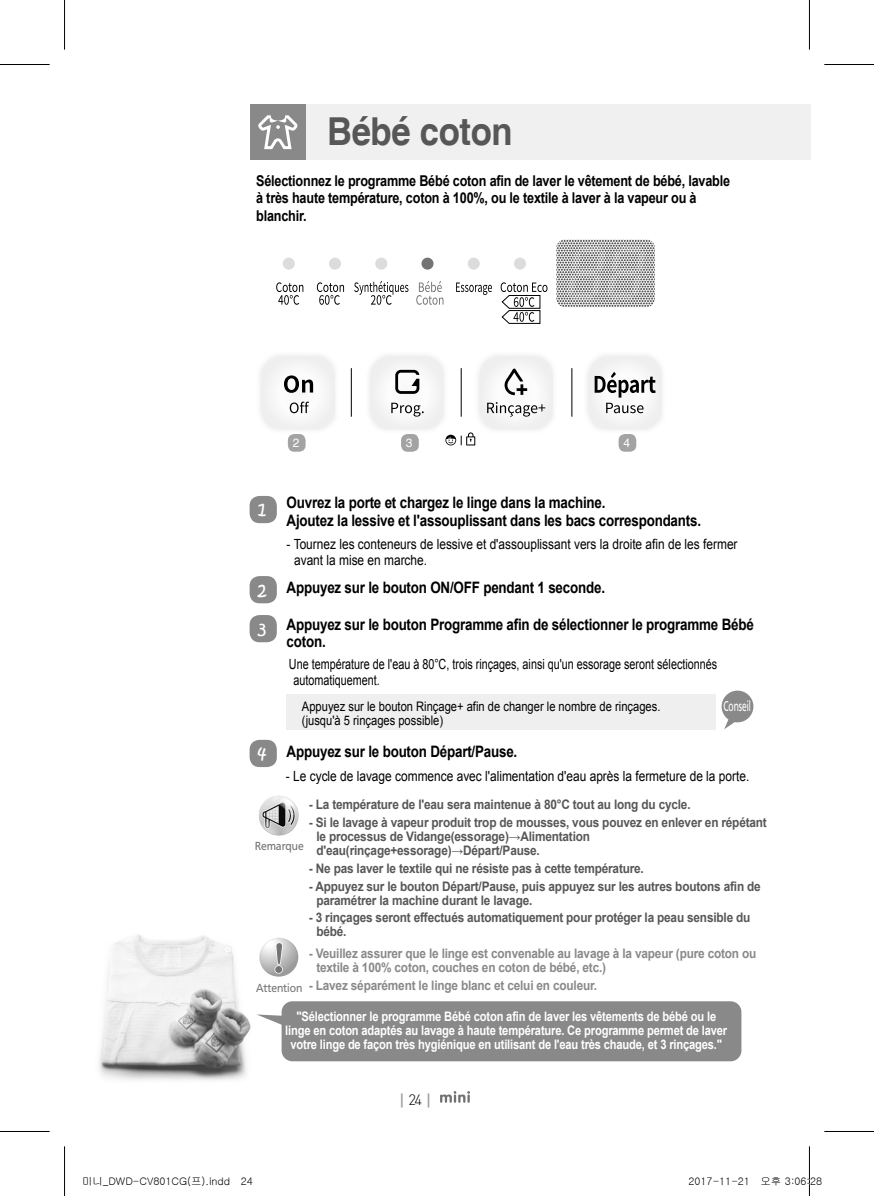
<style>
.page{position:relative;width:874px;height:1196px;background:#fff}
.page>*{position:absolute;margin:0;border:0;box-sizing:border-box;transform-origin:0 0}
.본대{font:700 38.5px "Helvetica";letter-spacing:-.01em;color:#575757;scale:.9 1}
.정규{font:18.38px "Kristen ITC";color:#fff}
._11_-15_9_5의_복사본{font:700 15.75px/17.5px "Arial";letter-spacing:-.015em;color:#000;scale:.85 1}
._11_-15_9_5의_복사본-2{font:700 14.88px/17.5px "Arial";letter-spacing:-.015em;color:#000;scale:.85 1}
.정규-2{font:14.88px "Carto Gothic Std";color:#fff;scale:.6 1}
.t1{font:700 14.88px "Caviar Dreams";color:#9f9f9f}
.정규-3{font:14px/15.8px "Arial";color:#000;scale:.85 1}
.정규-4{font:14px/15.8px "Arial";color:#000;scale:.77 1}
.정규-5{font:700 13.12px/14px "Arial";letter-spacing:-.015em;color:#575757;scale:.9 1}
.정규-6{font:700 13.12px/14px "Arial";letter-spacing:-.015em;color:#fff;text-align:center;scale:.85 1}
.정규-7{font:700 13.12px/14px "Arial";letter-spacing:-.015em;color:#898989;scale:.9 1}
.정규-8{font:13.12px "Arial";color:#000;scale:.85 1}
.정규-9{font:12.25px "Carto Gothic Std";letter-spacing:-.005em;color:#747474;scale:.9 1}
.정규-10{font:12.25px "Carto Gothic Std";letter-spacing:-.005em;color:#717171;scale:.9 1}
.정규-11{font:11.9px "Helvetica";color:#fff}
.t2{font:10.5px "Gulim";color:#000}
.s1{font-family:"DIN Pro";font-weight:300;color:#000}
</style>
<div class="page">
<svg style="left:440px;top:1091px;width:29px;height:11px"></svg>
<div style="left:250px;top:104px;width:560px;height:56px;background:#f0f0f0"></div>
<div style="left:250px;top:104px;width:55px;height:56px;background:#898989"></div>
<svg style="left:258px;top:115px;width:39px;height:34px"></svg>
<img style="left:99px;top:934px;width:168px;height:146px">
<div style="left:256px;top:1001px;width:485px;height:60px;background:#898989"></div>
<img style="left:259px;top:795px;width:40px;height:40px">
<svg style="left:259px;top:937px;width:39px;height:39px"></svg>
<svg style="left:260px;top:938px;width:37px;height:37px"></svg>
<div style="left:274px;top:965px;width:9px;height:8px;border:1px solid #fff;border-radius:50%"></div>
<div style="left:275px;top:966px;width:7px;height:7px;background:#747474;border-radius:50%"></div>
<svg style="left:275px;top:937px;width:8px;height:28px"></svg>
<div style="left:249px;top:496px;width:28px;height:27px;background:#898989;border-radius:10px"></div>
<div style="left:249px;top:576px;width:28px;height:27px;background:#898989;border-radius:10px"></div>
<div style="left:286px;top:694px;width:428px;height:36px;background:#efefef"></div>
<div style="left:721px;top:690px;width:32px;height:32px;background:#898989;border-radius:50%"></div>
<svg style="left:723px;top:713px;width:17px;height:16px"></svg>
<div style="left:249px;top:615px;width:28px;height:27px;background:#898989;border-radius:10px"></div>
<div style="left:249px;top:740px;width:28px;height:27px;background:#898989;border-radius:10px"></div>
<img style="left:260px;top:355px;width:75px;height:83px">
<div style="left:262px;top:356px;width:72px;height:73px;border:2px solid #efefef;border-radius:18px"></div>
<div style="left:588px;top:356px;width:73px;height:73px;border:2px solid #efefef;border-radius:18px"></div>
<hr style="left:350px;top:368px;width:1px;height:49px;background:#000">
<hr style="left:571px;top:368px;width:1px;height:49px;background:#000">
<svg style="left:263px;top:357px;width:70px;height:71px"></svg>
<svg style="left:589px;top:357px;width:71px;height:71px"></svg>
<div style="left:282px;top:258px;width:13px;height:12px;background:#dcdcdc;border-radius:50%"></div>
<div style="left:329px;top:258px;width:12px;height:12px;background:#dcdcdc;border-radius:50%"></div>
<div style="left:375px;top:258px;width:12px;height:12px;background:#dcdcdc;border-radius:50%"></div>
<div style="left:421px;top:258px;width:12px;height:12px;background:#747474;border-radius:50%"></div>
<div style="left:467px;top:258px;width:12px;height:12px;background:#dcdcdc;border-radius:50%"></div>
<svg style="left:371px;top:357px;width:180px;height:88px"></svg>
<svg style="left:317px;top:282px;width:27px;height:23px"></svg>
<svg style="left:354px;top:281px;width:54px;height:24px"></svg>
<svg style="left:416px;top:281px;width:27px;height:24px"></svg>
<svg style="left:456px;top:282px;width:35px;height:13px"></svg>
<svg style="left:276px;top:282px;width:27px;height:23px"></svg>
<svg style="left:500px;top:239px;width:155px;height:85px"></svg>
<div style="left:288px;top:434px;width:17px;height:18px;background:#a3a3a3;border-radius:6px"></div>
<div style="left:401px;top:434px;width:17px;height:18px;background:#a3a3a3;border-radius:6px"></div>
<div style="left:618px;top:434px;width:18px;height:18px;background:#a3a3a3;border-radius:6px"></div>
<hr style="left:0;top:64px;width:50px;height:1px;background:#000">
<hr style="left:823px;top:64px;width:50px;height:1px;background:#000">
<hr style="left:0;top:1131px;width:50px;height:1px;background:#000">
<hr style="left:823px;top:1131px;width:50px;height:1px;background:#000">
<hr style="left:64px;top:0;width:1px;height:50px;background:#000">
<hr style="left:64px;top:1146px;width:1px;height:50px;background:#000">
<hr style="left:808px;top:0;width:1px;height:50px;background:#000">
<hr style="left:808px;top:1146px;width:1px;height:50px;background:#000">
<svg style="left:808px;top:1176px;width:2px;height:10px"></svg>
<p class="본대" style="left:327px;top:108px;width:208px">Bébé coton</p>
<p class="_11_-15_9_5의_복사본-2" style="left:256px;top:172px;width:559px">Sélectionnez le programme Bébé coton afin de laver le vêtement de bébé, lavable à très haute température, coton à 100%, ou le textile à laver à la vapeur ou à blanchir.</p>
<p class="정규" style="left:258px;top:497px;width:10px">1</p>
<p class="정규-11" style="left:292px;top:436px;width:8px">2</p>
<p class="정규-11" style="left:405px;top:436px;width:8px">3</p>
<p class="정규-11" style="left:623px;top:436px;width:8px">4</p>
<p class="_11_-15_9_5의_복사본" style="left:286px;top:494px;width:489px">Ouvrez la porte et chargez le linge dans la machine.<br>Ajoutez la lessive et l'assouplissant dans les bacs correspondants.</p>
<p class="정규-3" style="left:294px;top:536px;width:523px;text-indent:-7px">- Tournez les conteneurs de lessive et d'assouplissant vers la droite afin de les fermer avant la mise en marche.</p>
<p class="정규" style="left:257px;top:577px;width:11px">2</p>
<p class="_11_-15_9_5의_복사본" style="left:286px;top:579px;width:376px">Appuyez sur le bouton ON/OFF pendant 1 seconde.</p>
<p class="_11_-15_9_5의_복사본" style="left:286px;top:616px;width:551px">Appuyez sur le bouton Programme afin de sélectionner le programme Bébé coton.</p>
<p class="정규-4" style="left:293px;top:656px;width:551px;text-indent:-4px">Une température de l'eau à 80°C, trois rinçages, ainsi qu'un essorage seront sélectionnés automatiquement.</p>
<p class="정규-8" style="left:302px;top:697px;width:423px">Appuyez sur le bouton Rinçage+ afin de changer le nombre de rinçages.</p>
<p class="정규-2" style="left:723px;top:697px;width:47px">Conseil</p>
<p class="정규-8" style="left:302px;top:711px;width:167px">(jusqu'à 5 rinçages possible)</p>
<p class="정규" style="left:258px;top:616px;width:10px">3</p>
<p class="정규" style="left:257px;top:741px;width:11px">4</p>
<p class="_11_-15_9_5의_복사본" style="left:286px;top:743px;width:273px">Appuyez sur le bouton Départ/Pause.</p>
<p class="정규-3" style="left:286px;top:768px;width:546px">- Le cycle de lavage commence avec l'alimentation d'eau après la fermeture de la porte.</p>
<p class="정규-5" style="left:309px;top:798px;width:425px">- La température de l'eau sera maintenue à 80°C tout au long du cycle.</p>
<p class="정규-5" style="left:316px;top:816px;width:502px;text-indent:-7px">- Si le lavage à vapeur produit trop de mousses, vous pouvez en enlever en répétant le processus de Vidange(essorage)→Alimentation d'eau(rinçage+essorage)→Départ/Pause.</p>
<p class="정규-5" style="left:309px;top:861px;width:373px">- Ne pas laver le textile qui ne résiste pas à cette température.</p>
<p class="정규-5" style="left:316px;top:879px;width:495px;text-indent:-7px">- Appuyez sur le bouton Départ/Pause, puis appuyez sur les autres boutons afin de paramétrer la machine durant le lavage.</p>
<p class="정규-5" style="left:316px;top:911px;width:483px;text-indent:-7px">- 3 rinçages seront effectués automatiquement pour protéger la peau sensible du bébé.</p>
<p class="정규-10" style="left:254px;top:838px;width:56px">Remarque</p>
<p class="정규-7" style="left:316px;top:946px;width:490px;text-indent:-7px">- Veuillez assurer que le linge est convenable au lavage à la vapeur (pure coton ou textile à 100% coton, couches en coton de bébé, etc.)</p>
<p class="정규-9" style="left:256px;top:980px;width:53px">Attention</p>
<p class="정규-7" style="left:309px;top:978px;width:322px">- Lavez séparément le linge blanc et celui en couleur.</p>
<p class="정규-6" style="left:285px;top:1009px;width:521px">"Sélectionner le programme Bébé coton afin de laver les vêtements de bébé ou le linge en coton adaptés au lavage à haute température. Ce programme permet de laver votre linge de façon très hygiénique en utilisant de l'eau très chaude, et 3 rinçages."</p>
<p class="t1" style="left:400px;top:1090px;width:32px">| <span class="s1">24</span> |</p>
<p class="t2" style="left:82px;top:1176px;width:172px">미니_DWD-CV801CG(프).indd 24</p>
<p class="t2" style="left:688px;top:1176px;width:135px">2017-11-21 오후 3:06:28</p>
</div>
